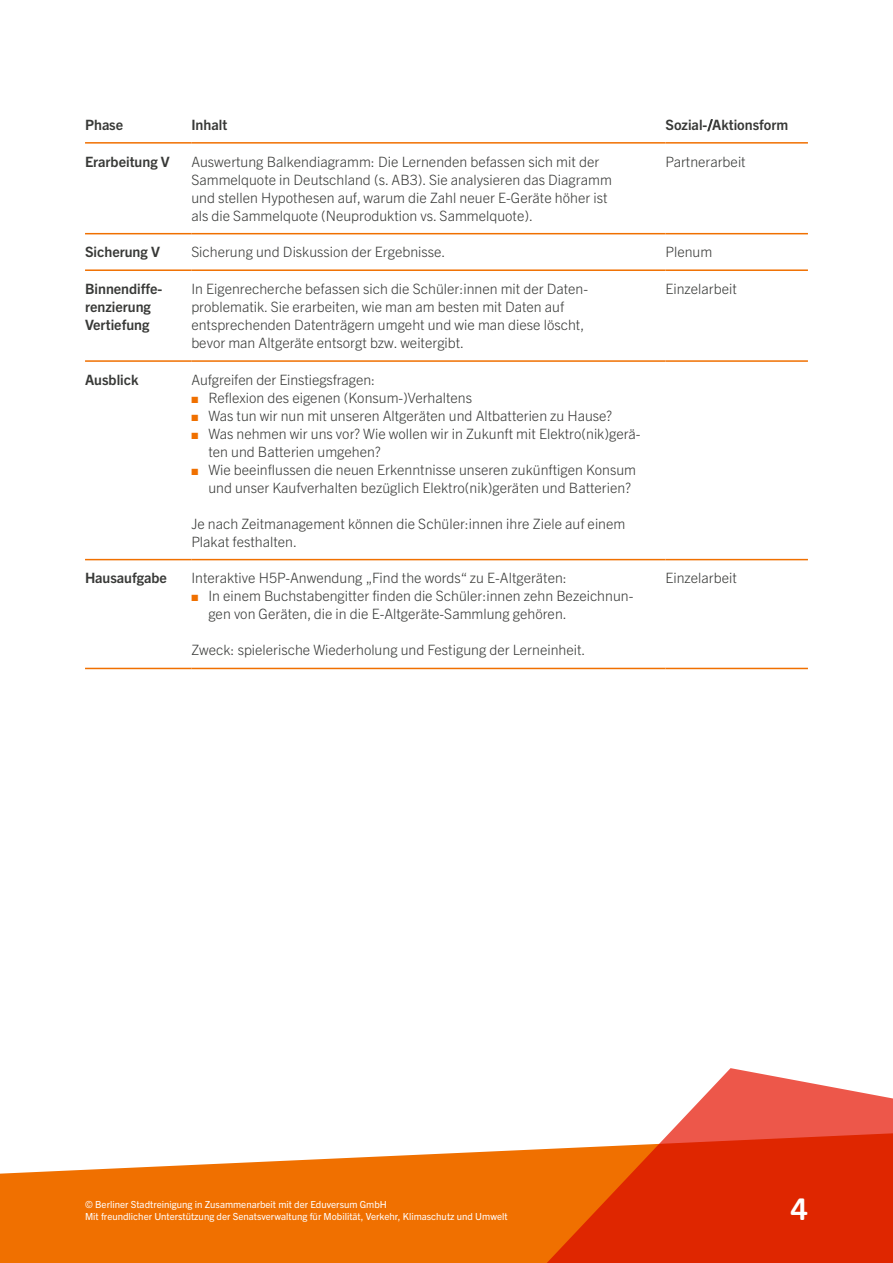
<style>
.page{position:relative;width:893px;height:1263px;background:#fff}
.page>*{position:absolute;margin:0;border:0;box-sizing:border-box;transform-origin:0 0}
.t1{font:700 30px "Trade Gothic Next SR Pro";color:#fff}
.t2{font:300 14.25px/18px "Trade Gothic Next LT Pro";color:#383937}
.t3{font:700 14.25px/18px "Trade Gothic Next LT Pro";color:#383937}
.t4{font:9.75px/12px "Trade Gothic Next LT Pro";color:#fff}
.s1{color:#f07000}
</style>
<div class="page">
<svg style="left:0;top:1149px;width:535px;height:114px;fill:#f07000"></svg>
<svg style="left:535px;top:1068px;width:358px;height:195px;fill:#df2600"></svg>
<hr style="left:85px;top:142px;width:106px;height:2px;background:#f07000">
<hr style="left:191px;top:142px;width:474px;height:2px;background:#f07000">
<hr style="left:665px;top:142px;width:143px;height:2px;background:#f07000">
<hr style="left:85px;top:233px;width:106px;height:1px;background:#f07000">
<hr style="left:191px;top:233px;width:474px;height:1px;background:#f07000">
<hr style="left:665px;top:233px;width:143px;height:1px;background:#f07000">
<hr style="left:85px;top:269px;width:106px;height:2px;background:#f07000">
<hr style="left:191px;top:269px;width:474px;height:2px;background:#f07000">
<hr style="left:665px;top:269px;width:143px;height:2px;background:#f07000">
<hr style="left:85px;top:360px;width:106px;height:2px;background:#f07000">
<hr style="left:191px;top:360px;width:474px;height:2px;background:#f07000">
<hr style="left:665px;top:360px;width:143px;height:2px;background:#f07000">
<hr style="left:85px;top:559px;width:106px;height:1px;background:#f07000">
<hr style="left:191px;top:559px;width:474px;height:1px;background:#f07000">
<hr style="left:665px;top:559px;width:143px;height:1px;background:#f07000">
<hr style="left:85px;top:668px;width:106px;height:1px;background:#f07000">
<hr style="left:191px;top:668px;width:474px;height:1px;background:#f07000">
<hr style="left:665px;top:668px;width:143px;height:1px;background:#f07000">
<p class="t3" style="left:85px;top:115px;width:40px">Phase</p>
<p class="t3" style="left:191px;top:115px;width:37px">Inhalt</p>
<p class="t3" style="left:665px;top:115px;width:124px">Sozial-/Aktionsform</p>
<p class="t3" style="left:85px;top:151px;width:86px">Erarbeitung V</p>
<p class="t2" style="left:191px;top:151px;width:422px">Auswertung Balkendiagramm: Die Lernenden befassen sich mit der Sammelquote in Deutschland (s. AB3). Sie analysieren das Diagramm und stellen Hypothesen auf, warum die Zahl neuer E-Geräte höher ist als die Sammelquote (Neuproduktion vs. Sammelquote).</p>
<p class="t2" style="left:665px;top:151px;width:82px">Partnerarbeit</p>
<p class="t3" style="left:85px;top:242px;width:76px">Sicherung V</p>
<p class="t2" style="left:191px;top:242px;width:256px">Sicherung und Diskussion der Ergebnisse.</p>
<p class="t2" style="left:665px;top:242px;width:48px">Plenum</p>
<p class="t3" style="left:85px;top:279px;width:79px">Binnendiffe&shy;renzierung<br>Vertiefung</p>
<p class="t2" style="left:191px;top:279px;width:397px">In Eigenrecherche befassen sich die Schüler:innen mit der Daten&shy;problematik. Sie erarbeiten, wie man am besten mit Daten auf entsprechenden Datenträgern umgeht und wie man diese löscht, bevor man Altgeräte entsorgt bzw. weitergibt.</p>
<p class="t2" style="left:665px;top:279px;width:73px">Einzelarbeit</p>
<p class="t3" style="left:85px;top:370px;width:55px">Ausblick</p>
<p class="t2" style="left:191px;top:370px;width:185px">Aufgreifen der Einstiegsfragen:</p>
<p class="t2" style="left:191px;top:388px;width:282px"><span class="s1">■</span> Reflexion des eigenen (Konsum-)Verhaltens</p>
<p class="t2" style="left:191px;top:406px;width:422px"><span class="s1">■</span> Was tun wir nun mit unseren Altgeräten und Altbatterien zu Hause?</p>
<p class="t2" style="left:208px;top:424px;width:434px;text-indent:-17px"><span class="s1">■</span> Was nehmen wir uns vor? Wie wollen wir in Zukunft mit Elektro(nik)gerä&shy;ten und Batterien umgehen?</p>
<p class="t2" style="left:208px;top:460px;width:429px;text-indent:-17px"><span class="s1">■</span> Wie beeinflussen die neuen Erkenntnisse unseren zukünftigen Konsum und unser Kaufverhalten bezüglich Elektro(nik)geräten und Batterien?</p>
<p class="t2" style="left:191px;top:514px;width:436px">Je nach Zeitmanagement können die Schüler:innen ihre Ziele auf einem<br>Plakat festhalten.</p>
<p class="t3" style="left:85px;top:568px;width:84px">Hausaufgabe</p>
<p class="t2" style="left:191px;top:568px;width:377px">Interaktive H5P-Anwendung „Find the words“ zu E-Altgeräten:</p>
<p class="t2" style="left:208px;top:586px;width:426px;text-indent:-17px"><span class="s1">■</span> In einem Buchstabengitter finden die Schüler:innen zehn Bezeichnun&shy;gen von Geräten, die in die E-Altgeräte-Sammlung gehören.</p>
<p class="t2" style="left:191px;top:640px;width:396px">Zweck: spielerische Wiederholung und Festigung der Lerneinheit.</p>
<p class="t2" style="left:665px;top:568px;width:73px">Einzelarbeit</p>
<p class="t4" style="left:85px;top:1198px;width:424px">© Berliner Stadtreinigung in Zusammenarbeit mit der Eduversum GmbH<br>Mit freundlicher Unterstützung der Senatsverwaltung für Mobilität, Verkehr, Klimaschutz und Umwelt</p>
<h1 class="t1" style="left:791px;top:1188px;width:19px">4</h1>
</div>
